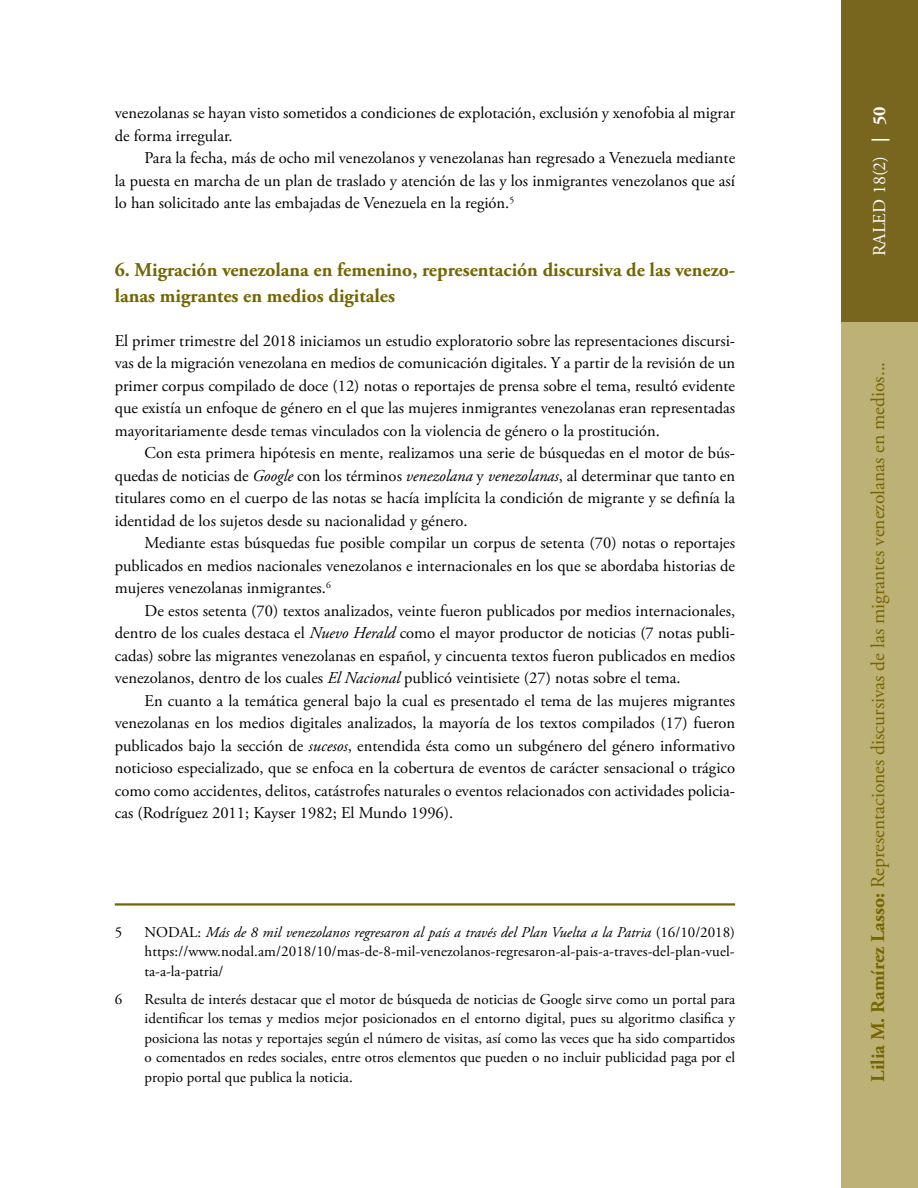
<style>
.page{position:relative;width:918px;height:1188px;background:#fff}
.page>*{position:absolute;margin:0;border:0;box-sizing:border-box;transform-origin:0 0}
.t1{font:700 19.5px/25.5px "Adobe Garamond Pro";color:#746600}
.t2{font:19.5px "Adobe Garamond Pro";color:#746600}
.t3{font:18px "Adobe Garamond Pro";color:#fff}
.t4{font:16.5px/22.5px "Adobe Garamond Pro";color:#000;text-align:justify}
.t5{font:15px/19.5px "Adobe Garamond Pro";color:#000;text-align:justify}
.s1{font-style:italic}
.s2{font-weight:700}
</style>
<div class="page">
<div style="left:841px;top:0;width:77px;height:1188px;background:#beb175"></div>
<div style="left:841px;top:0;width:77px;height:322px;background:#78651e"></div>
<hr style="left:115px;top:903px;width:620px;height:3px;background:#746600">
<p class="t4" style="left:115px;top:102px;width:622px">venezolanas se hayan visto sometidos a condiciones de explotación, exclusión y xenofobia al migrar de forma irregular.</p>
<p class="t4" style="left:115px;top:147px;width:622px;text-indent:30px">Para la fecha, más de ocho mil venezolanos y venezolanas han regresado a Venezuela mediante la puesta en marcha de un plan de traslado y atención de las y los inmigrantes venezolanos que así lo han solicitado ante las embajadas de Venezuela en la región.<sup>5</sup></p>
<p class="t1" style="left:115px;top:258px;width:622px">6. Migración venezolana en femenino, representación discursiva de las venezo&shy;lanas migrantes en medios digitales</p>
<p class="t4" style="left:115px;top:330px;width:622px">El primer trimestre del 2018 iniciamos un estudio exploratorio sobre las representaciones discursi&shy;vas de la migración venezolana en medios de comunicación digitales. Y a partir de la revisión de un primer corpus compilado de doce (12) notas o reportajes de prensa sobre el tema, resultó evidente que existía un enfoque de género en el que las mujeres inmigrantes venezolanas eran representadas mayoritariamente desde temas vinculados con la violencia de género o la prostitución.</p>
<p class="t4" style="left:115px;top:442px;width:622px;text-indent:30px">Con esta primera hipótesis en mente, realizamos una serie de búsquedas en el motor de bús&shy;quedas de noticias de <span class="s1">Google</span> con los términos <span class="s1">venezolana</span> y <span class="s1">venezolanas</span>, al determinar que tanto en titulares como en el cuerpo de las notas se hacía implícita la condición de migrante y se definía la identidad de los sujetos desde su nacionalidad y género.</p>
<p class="t4" style="left:115px;top:532px;width:622px;text-indent:30px">Mediante estas búsquedas fue posible compilar un corpus de setenta (70) notas o reportajes publicados en medios nacionales venezolanos e internacionales en los que se abordaba historias de mujeres venezolanas inmigrantes.<sup>6</sup></p>
<p class="t4" style="left:115px;top:600px;width:622px;text-indent:30px">De estos setenta (70) textos analizados, veinte fueron publicados por medios internacionales, dentro de los cuales destaca el <span class="s1">Nuevo Herald</span> como el mayor productor de noticias (7 notas publi&shy;cadas) sobre las migrantes venezolanas en español, y cincuenta textos fueron publicados en medios venezolanos, dentro de los cuales <span class="s1">El Nacional</span> publicó veintisiete (27) notas sobre el tema.</p>
<p class="t4" style="left:115px;top:690px;width:622px;text-indent:30px">En cuanto a la temática general bajo la cual es presentado el tema de las mujeres migrantes venezolanas en los medios digitales analizados, la mayoría de los textos compilados (17) fueron publicados bajo la sección de <span class="s1">sucesos</span>, entendida ésta como un subgénero del género informativo noticioso especializado, que se enfoca en la cobertura de eventos de carácter sensacional o trágico como como accidentes, delitos, catástrofes naturales o eventos relacionados con actividades policia&shy;cas (Rodríguez 2011; Kayser 1982; El Mundo 1996).</p>
<p class="t5" style="left:115px;top:923px;width:9px">5</p>
<p class="t5" style="left:145px;top:923px;width:592px">NODAL: <span class="s1">Más de 8 mil venezolanos regresaron al país a través del Plan Vuelta a la Patria</span> (16/10/2018) https://www.nodal.am/2018/10/mas-de-8-mil-venezolanos-regresaron-al-pais-a-traves-del-plan-vuel&shy;ta-a-la-patria/</p>
<p class="t5" style="left:115px;top:990px;width:9px">6</p>
<p class="t5" style="left:145px;top:990px;width:592px">Resulta de interés destacar que el motor de búsqueda de noticias de Google sirve como un portal para identificar los temas y medios mejor posicionados en el entorno digital, pues su algoritmo clasifica y posiciona las notas y reportajes según el número de visitas, así como las veces que ha sido compartidos o comentados en redes sociales, entre otros elementos que pueden o no incluir publicidad paga por el propio portal que publica la noticia.</p>
<p class="t3" style="left:869px;top:256px;width:151px;rotate:-90deg">RALED 18(2) <span class="s2">| 50</span></p>
<p class="t2" style="left:866px;top:1082px;width:721px;rotate:-90deg"><span class="s2">Lilia M. Ramírez Lasso:</span> Representaciones discursivas de las migrantes venezolanas en medios...</p>
</div>
